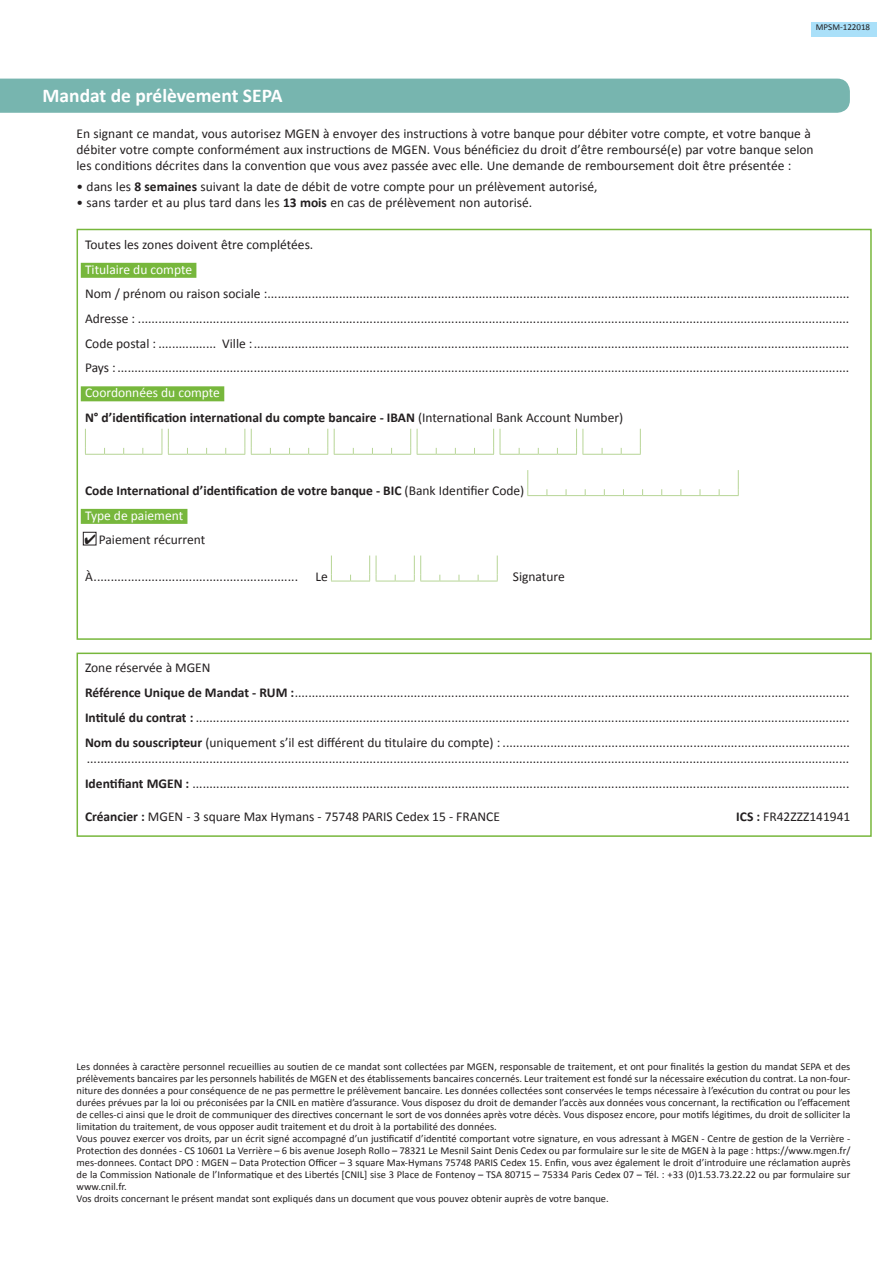
<style>
.page{position:relative;width:893px;height:1263px;background:#fff}
.page>*{position:absolute;margin:0;border:0;box-sizing:border-box;transform-origin:0 0}
.t1{font:700 19.5px "Calibri";color:#fff}
.Texte_courant{font:13.5px/16.2px "Calibri";color:#231f20}
.t2{font:700 13.5px "Calibri";color:#231f20}
.t3{font:13.5px "Calibri";color:#fff}
.t4{font:10.5px/12px "Calibri";color:#231f20;text-align:justify}
.t5{font:9px "Calibri";color:#231f20}
.s1{font-weight:700}
.s2{font-weight:400}
</style>
<div class="page">
<div style="left:811px;top:22px;width:65px;height:14px;background:#aae0f9"></div>
<div style="left:81px;top:263px;width:115px;height:15px;background:#77b73c"></div>
<div style="left:81px;top:386px;width:143px;height:15px;background:#77b73c"></div>
<div style="left:81px;top:509px;width:106px;height:15px;background:#77b73c"></div>
<svg style="left:85px;top:429px;width:160px;height:26px"></svg>
<svg style="left:251px;top:429px;width:77px;height:26px"></svg>
<svg style="left:334px;top:429px;width:77px;height:26px"></svg>
<svg style="left:417px;top:429px;width:77px;height:26px"></svg>
<svg style="left:500px;top:429px;width:77px;height:26px"></svg>
<svg style="left:583px;top:429px;width:58px;height:26px"></svg>
<svg style="left:527px;top:470px;width:212px;height:26px"></svg>
<svg style="left:331px;top:555px;width:39px;height:27px"></svg>
<svg style="left:376px;top:555px;width:122px;height:27px"></svg>
<div style="left:0;top:79px;width:850px;height:34px;background:#77b5af"></div>
<div style="left:83px;top:532px;width:13px;height:13px;border:1px solid #231f20"></div>
<div style="left:77px;top:229px;width:795px;height:411px;border:2px solid #77b73c"></div>
<div style="left:77px;top:653px;width:795px;height:184px;border:2px solid #77b73c"></div>
<p class="t1" style="left:43px;top:83px;width:242px">Mandat de prélèvement SEPA</p>
<p class="t5" style="left:816px;top:22px;width:56px">MPSM-122018</p>
<p class="Texte_courant" style="left:77px;top:125px;width:739px">En signant ce mandat, vous autorisez MGEN à envoyer des instructions à votre banque pour débiter votre compte, et votre banque à débiter votre compte conformément aux instructions de MGEN. Vous bénéficiez du droit d’être remboursé(e) par votre banque selon les conditions décrites dans la convention que vous avez passée avec elle. Une demande de remboursement doit être présentée :</p>
<p class="Texte_courant" style="left:77px;top:178px;width:522px">• dans les <span class="s1">8 semaines</span> suivant la date de débit de votre compte pour un prélèvement autorisé,</p>
<p class="Texte_courant" style="left:77px;top:194px;width:457px">• sans tarder et au plus tard dans les <span class="s1">13 mois</span> en cas de prélèvement non autorisé.</p>
<p class="Texte_courant" style="left:85px;top:236px;width:230px">Toutes les zones doivent être complétées.</p>
<p class="t3" style="left:85px;top:261px;width:109px">Titulaire du compte</p>
<p class="Texte_courant" style="left:85px;top:285px;width:766px">Nom / prénom ou raison sociale :...........................................................................................................................................................................</p>
<p class="Texte_courant" style="left:85px;top:310px;width:766px">Adresse : .................................................................................................................................................................................................................</p>
<p class="Texte_courant" style="left:85px;top:334px;width:766px">Code postal : ................. Ville :...............................................................................................................................................................................</p>
<p class="Texte_courant" style="left:85px;top:359px;width:766px">Pays :.......................................................................................................................................................................................................................</p>
<p class="t3" style="left:85px;top:384px;width:136px">Coordonnées du compte</p>
<p class="t2" style="left:85px;top:409px;width:540px">N° d’identification international du compte bancaire - IBAN <span class="s2">(International Bank Account Number)</span></p>
<p class="t2" style="left:85px;top:482px;width:441px">Code International d’identification de votre banque - BIC <span class="s2">(Bank Identifier Code)</span></p>
<p class="t3" style="left:85px;top:507px;width:100px">Type de paiement</p>
<p class="Texte_courant" style="left:84px;top:531px;width:122px">✔ Paiement récurrent</p>
<p class="Texte_courant" style="left:85px;top:568px;width:215px">À............................................................</p>
<p class="Texte_courant" style="left:316px;top:568px;width:14px">Le</p>
<p class="Texte_courant" style="left:513px;top:568px;width:53px">Signature</p>
<p class="Texte_courant" style="left:85px;top:659px;width:127px">Zone réservée à MGEN</p>
<p class="Texte_courant" style="left:85px;top:684px;width:766px"><span class="s1">Référence Unique de Mandat - RUM :</span>...................................................................................................................................................................</p>
<p class="Texte_courant" style="left:85px;top:709px;width:766px"><span class="s1">Intitulé du contrat :</span> ................................................................................................................................................................................................</p>
<p class="Texte_courant" style="left:85px;top:733px;width:766px"><span class="s1">Nom du souscripteur</span> (uniquement s’il est différent du titulaire du compte) : ...................................................................................................... ................................................................................................................................................................................................................................</p>
<p class="Texte_courant" style="left:85px;top:774px;width:766px"><span class="s1">Identifiant MGEN :</span> .................................................................................................................................................................................................</p>
<p class="Texte_courant" style="left:85px;top:807px;width:417px"><span class="s1">Créancier :</span> MGEN - 3 square Max Hymans - 75748 PARIS Cedex 15 - FRANCE</p>
<p class="Texte_courant" style="left:736px;top:807px;width:116px"><span class="s1">ICS :</span> FR42ZZZ141941</p>
<p class="t4" style="left:77px;top:1060px;width:775px">Les données à caractère personnel recueillies au soutien de ce mandat sont collectées par MGEN, responsable de traitement, et ont pour finalités la gestion du mandat SEPA et des prélèvements bancaires par les personnels habilités de MGEN et des établissements bancaires concernés. Leur traitement est fondé sur la nécessaire exécution du contrat. La non-four&shy;niture des données a pour conséquence de ne pas permettre le prélèvement bancaire. Les données collectées sont conservées le temps nécessaire à l’exécution du contrat ou pour les durées prévues par la loi ou préconisées par la CNIL en matière d’assurance. Vous disposez du droit de demander l’accès aux données vous concernant, la rectification ou l’effacement de celles-ci ainsi que le droit de communiquer des directives concernant le sort de vos données après votre décès. Vous disposez encore, pour motifs légitimes, du droit de solliciter la limitation du traitement, de vous opposer audit traitement et du droit à la portabilité des données.</p>
<p class="t4" style="left:77px;top:1132px;width:775px">Vous pouvez exercer vos droits, par un écrit signé accompagné d’un justificatif d’identité comportant votre signature, en vous adressant à MGEN - Centre de gestion de la Verrière - Protection des données - CS 10601 La Verrière – 6 bis avenue Joseph Rollo – 78321 Le Mesnil Saint Denis Cedex ou par formulaire sur le site de MGEN à la page : https://www.mgen.fr/ mes-donnees. Contact DPO : MGEN – Data Protection Officer – 3 square Max-Hymans 75748 PARIS Cedex 15. Enfin, vous avez également le droit d’introduire une réclamation auprès de la Commission Nationale de l’Informatique et des Libertés [CNIL] sise 3 Place de Fontenoy – TSA 80715 – 75334 Paris Cedex 07 – Tél. : +33 (0)1.53.73.22.22 ou par formulaire sur www.cnil.fr.</p>
<p class="t4" style="left:77px;top:1192px;width:534px">Vos droits concernant le présent mandat sont expliqués dans un document que vous pouvez obtenir auprès de votre banque.</p>
</div>
